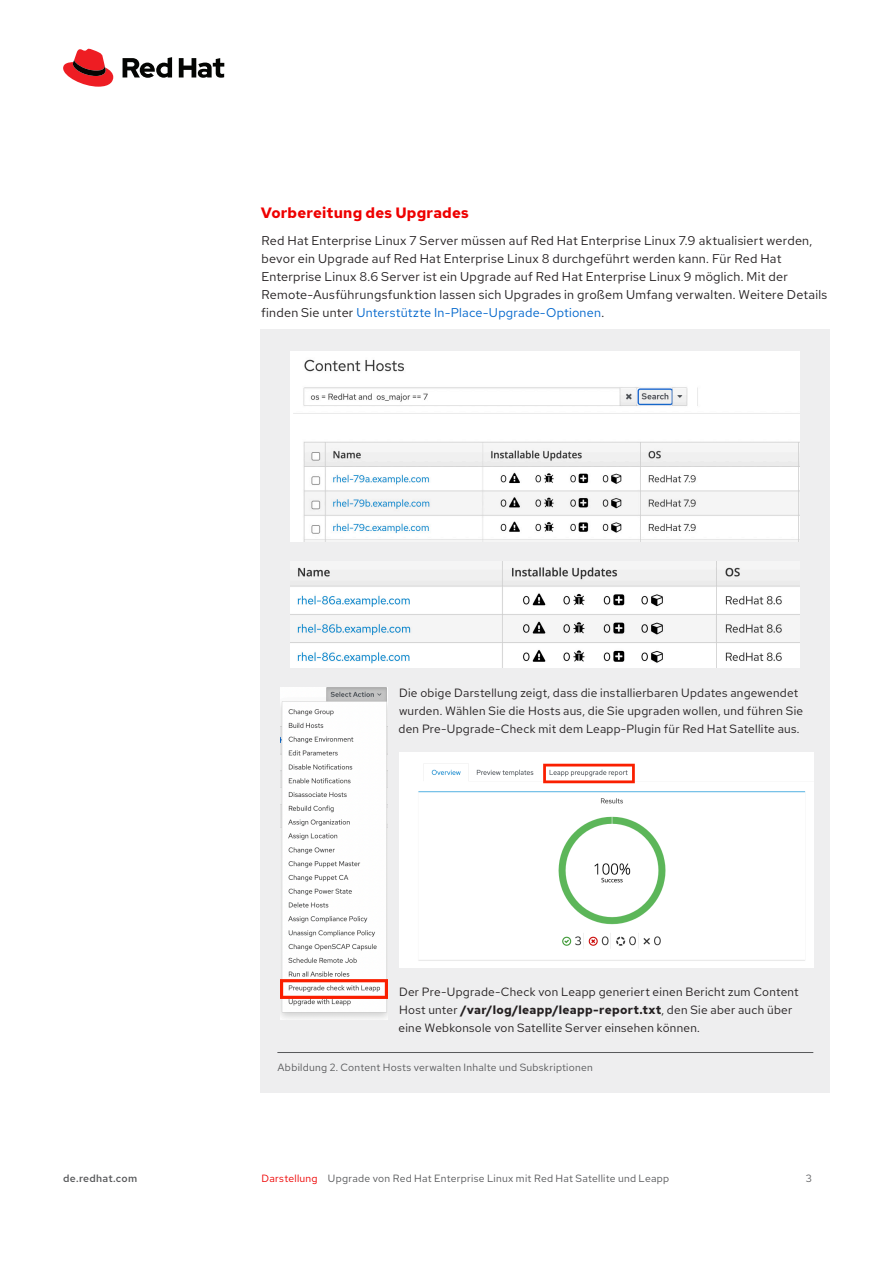
<style>
.page{position:relative;width:893px;height:1263px;background:#fff}
.page>*{position:absolute;margin:0;border:0;box-sizing:border-box;transform-origin:0 0}
.Main_-_Subhead_1{font:700 15px "Red Hat Text";letter-spacing:.015em;color:#e00}
.Main_-_Body{font:12.75px/18px "Red Hat Text";letter-spacing:.015em;color:#231f20}
.Main_-_Body-2{font:12px/18px "Red Hat Text";letter-spacing:.02em;color:#231f20}
.Footer_-_Running_Foo{font:10.5px "Red Hat Text";letter-spacing:.025em;color:#57585a}
.Main_-_Image_Caption{font:10.5px "Red Hat Text";letter-spacing:.025em;color:#57585a}
.t1{font:500 10.5px "Red Hat Text";letter-spacing:.025em;color:#57585a}
.s1{color:#06c}
.s2{font-weight:700}
.s3{color:#e00}
</style>
<div class="page">
<div style="left:261px;top:329px;width:569px;height:763px;background:#eeeeef"></div>
<hr style="left:277px;top:1052px;width:536px;height:1px;background:#57585a">
<img style="left:291px;top:351px;width:509px;height:190px">
<img style="left:291px;top:561px;width:509px;height:106px">
<img style="left:280px;top:687px;width:107px;height:333px">
<div style="left:399px;top:753px;width:414px;height:214px;background:#fff"></div>
<svg style="left:63px;top:49px;width:50px;height:38px"></svg>
<svg style="left:123px;top:57px;width:101px;height:21px"></svg>
<p class="Main_-_Subhead_1" style="left:261px;top:203px;width:210px">Vorbereitung des Upgrades</p>
<p class="Main_-_Body" style="left:261px;top:232px;width:567px">Red Hat Enterprise Linux 7 Server müssen auf Red Hat Enterprise Linux 7.9 aktualisiert werden, bevor ein Upgrade auf Red Hat Enterprise Linux 8 durchgeführt werden kann. Für Red Hat Enterprise Linux 8.6 Server ist ein Upgrade auf Red Hat Enterprise Linux 9 möglich. Mit der Remote-Ausführungsfunktion lassen sich Upgrades in großem Umfang verwalten. Weitere Details finden Sie unter <span class="s1">Unterstützte In-Place-Upgrade-Optionen</span>.</p>
<p class="Main_-_Body-2" style="left:399px;top:683px;width:406px">Die obige Darstellung zeigt, dass die installierbaren Updates angewendet wurden. Wählen Sie die Hosts aus, die Sie upgraden wollen, und führen Sie den Pre-Upgrade-Check mit dem Leapp-Plugin für Red Hat Satellite aus.</p>
<p class="Main_-_Body-2" style="left:399px;top:982px;width:402px">Der Pre-Upgrade-Check von Leapp generiert einen Bericht zum Content<br>Host unter <span class="s2">/var/log/leapp/leapp-report.txt</span>, den Sie aber auch über eine Webkonsole von Satellite Server einsehen können.</p>
<p class="Main_-_Image_Caption" style="left:278px;top:1060px;width:317px">Abbildung 2. Content Hosts verwalten Inhalte und Subskriptionen</p>
<p class="t1" style="left:63px;top:1171px;width:75px">de.redhat.com</p>
<p class="Footer_-_Running_Foo" style="left:262px;top:1171px;width:409px"><span class="s3">Darstellung</span> Upgrade von Red Hat Enterprise Linux mit Red Hat Satellite und Leapp</p>
<p class="Footer_-_Running_Foo" style="left:806px;top:1171px;width:8px">3</p>
</div>
